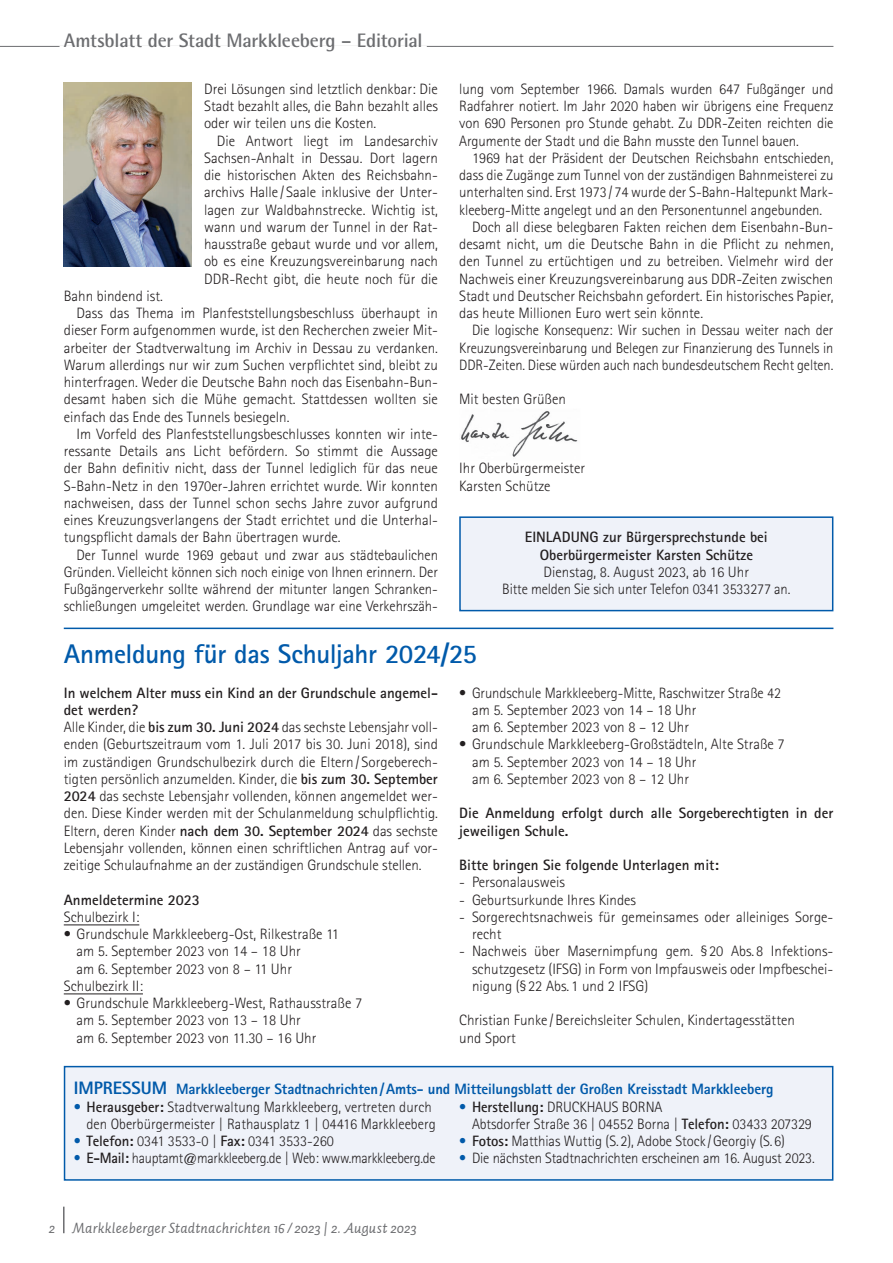
<style>
.page{position:relative;width:893px;height:1263px;background:#fff}
.page>*{position:absolute;margin:0;border:0;box-sizing:border-box;transform-origin:0 0}
.t1{font:700 27px "Rotis Sans Serif Std";letter-spacing:-.015em;color:#015aaa}
.t2{font:700 19.5px "Rotis Semi Sans Std";letter-spacing:-.01em;color:#6c6d70}
.t3{font:300 15px/17.2px "Rotis Sans Serif Std";color:#231f20}
.t4{font:700 15px/17.2px "Rotis Sans Serif Std";color:#231f20;text-align:center}
.t5{font:300 15px "Rotis Sans Serif Std";color:#231f20;scale:.96 1}
.t6{font:800 15px "Rotis Sans Serif Std";letter-spacing:-.005em;color:#015aaa}
.t7{font:300 15px "Rotis Sans Serif Std";color:#231f20;scale:.95 1}
.t8{font:italic 15px "Auto 2";letter-spacing:.01em;color:#6c6d70}
.s1{font-weight:700}
.s2{font-size:18px}
.s3{color:#015aaa}
</style>
<div class="page">
<hr style="left:63px;top:1206px;width:2px;height:27px;background:#6c6d70">
<hr style="left:0;top:46px;width:833px;height:1px;background:#6c6d70">
<hr style="left:60px;top:46px;width:367px;height:1px;background:#fff">
<img style="left:64px;top:83px;width:127px;height:183px">
<img style="left:461px;top:411px;width:117px;height:46px">
<div style="left:65px;top:1066px;width:768px;height:114px;background:#eff2f9"></div>
<div style="left:64px;top:1066px;width:769px;height:115px;border:2px solid #015aaa"></div>
<div style="left:460px;top:517px;width:373px;height:94px;background:#eff2f9"></div>
<div style="left:459px;top:516px;width:374px;height:95px;border:2px solid #015aaa"></div>
<hr style="left:64px;top:628px;width:769px;height:1px;background:#015aaa">
<hr style="left:64px;top:924px;width:75px;height:1px;background:#231f20">
<hr style="left:64px;top:993px;width:79px;height:1px;background:#231f20">
<h2 class="t2" style="left:64px;top:28px;width:360px">Amtsblatt der Stadt Markkleeberg – Editorial</h2>
<p class="t3" style="left:204px;top:80px;width:235px;text-align:justify">Drei Lösungen sind letztlich denkbar: Die Stadt bezahlt alles, die Bahn bezahlt alles oder wir teilen uns die Kosten.</p>
<p class="t3" style="left:204px;top:132px;width:235px;text-align:justify;text-indent:13px">Die Antwort liegt im Landesarchiv Sachsen-Anhalt in Dessau. Dort lagern die historischen Akten des Reichsbahn&shy;archivs Halle / Saale inklusive der Unter&shy;lagen zur Waldbahnstrecke. Wichtig ist, wann und warum der Tunnel in der Rat&shy;hausstraße gebaut wurde und vor allem, ob es eine Kreuzungsvereinbarung nach DDR-Recht gibt, die heute noch für die</p>
<p class="t3" style="left:64px;top:287px;width:101px">Bahn bindend ist.</p>
<p class="t3" style="left:77px;top:304px;width:363px">Dass das Thema im Planfeststellungsbeschluss überhaupt in</p>
<p class="t3" style="left:64px;top:322px;width:376px">dieser Form aufgenommen wurde, ist den Recherchen zweier Mit-</p>
<p class="t3" style="left:64px;top:339px;width:376px">arbeiter der Stadtverwaltung im Archiv in Dessau zu verdanken.</p>
<p class="t3" style="left:64px;top:356px;width:376px">Warum allerdings nur wir zum Suchen verpflichtet sind, bleibt zu</p>
<p class="t3" style="left:64px;top:373px;width:376px">hinterfragen. Weder die Deutsche Bahn noch das Eisenbahn-Bun-</p>
<p class="t3" style="left:64px;top:391px;width:376px">desamt haben sich die Mühe gemacht. Stattdessen wollten sie</p>
<p class="t3" style="left:64px;top:408px;width:227px">einfach das Ende des Tunnels besiegeln.</p>
<p class="t3" style="left:77px;top:425px;width:363px">Im Vorfeld des Planfeststellungsbeschlusses konnten wir inte-</p>
<p class="t3" style="left:64px;top:442px;width:376px">ressante Details ans Licht befördern. So stimmt die Aussage</p>
<p class="t3" style="left:64px;top:460px;width:376px">der Bahn definitiv nicht, dass der Tunnel lediglich für das neue</p>
<p class="t3" style="left:64px;top:477px;width:376px">S-Bahn-Netz in den 1970er-Jahren errichtet wurde. Wir konnten</p>
<p class="t3" style="left:64px;top:494px;width:376px">nachweisen, dass der Tunnel schon sechs Jahre zuvor aufgrund</p>
<p class="t3" style="left:64px;top:511px;width:376px">eines Kreuzungsverlangens der Stadt errichtet und die Unterhal-</p>
<p class="t3" style="left:64px;top:529px;width:278px">tungspflicht damals der Bahn übertragen wurde.</p>
<p class="t3" style="left:77px;top:546px;width:363px">Der Tunnel wurde 1969 gebaut und zwar aus städtebaulichen</p>
<p class="t3" style="left:64px;top:563px;width:376px">Gründen. Vielleicht können sich noch einige von Ihnen erinnern. Der</p>
<p class="t3" style="left:64px;top:580px;width:376px">Fußgängerverkehr sollte während der mitunter langen Schranken-</p>
<p class="t3" style="left:64px;top:598px;width:376px">schließungen umgeleitet werden. Grundlage war eine Verkehrszäh-</p>
<p class="t3" style="left:459px;top:80px;width:376px;text-align:justify">lung vom September 1966. Damals wurden 647 Fußgänger und Radfahrer notiert. Im Jahr 2020 haben wir übrigens eine Frequenz von 690 Personen pro Stunde gehabt. Zu DDR-Zeiten reichten die Argumente der Stadt und die Bahn musste den Tunnel bauen.</p>
<p class="t3" style="left:472px;top:149px;width:363px">1969 hat der Präsident der Deutschen Reichsbahn entschieden,</p>
<p class="t3" style="left:459px;top:166px;width:376px">dass die Zugänge zum Tunnel von der zuständigen Bahnmeisterei zu</p>
<p class="t3" style="left:459px;top:184px;width:376px">unterhalten sind. Erst 1973/74 wurde der S-Bahn-Haltepunkt Mark-</p>
<p class="t3" style="left:459px;top:201px;width:365px">kleeberg-Mitte angelegt und an den Personentunnel angebunden.</p>
<p class="t3" style="left:472px;top:218px;width:363px">Doch all diese belegbaren Fakten reichen dem Eisenbahn-Bun-</p>
<p class="t3" style="left:459px;top:235px;width:376px">desamt nicht, um die Deutsche Bahn in die Pflicht zu nehmen,</p>
<p class="t3" style="left:459px;top:253px;width:376px">den Tunnel zu ertüchtigen und zu betreiben. Vielmehr wird der</p>
<p class="t3" style="left:459px;top:270px;width:376px">Nachweis einer Kreuzungsvereinbarung aus DDR-Zeiten zwischen</p>
<p class="t3" style="left:459px;top:287px;width:376px">Stadt und Deutscher Reichsbahn gefordert. Ein historisches Papier,</p>
<p class="t3" style="left:459px;top:304px;width:245px">das heute Millionen Euro wert sein könnte.</p>
<p class="t5" style="left:472px;top:322px;width:378px">Die logische Konsequenz: Wir suchen in Dessau weiter nach der</p>
<p class="t5" style="left:459px;top:339px;width:391px">Kreuzungsvereinbarung und Belegen zur Finanzierung des Tunnels in</p>
<p class="t5" style="left:459px;top:356px;width:391px">DDR-Zeiten. Diese würden auch nach bundesdeutschem Recht gelten.</p>
<p class="t3" style="left:459px;top:391px;width:108px">Mit besten Grüßen</p>
<p class="t3" style="left:459px;top:460px;width:127px">Ihr Oberbürgermeister<br>Karsten Schütze</p>
<p class="t4" style="left:525px;top:528px;width:244px">EINLADUNG zur Bürgersprechstunde bei<br>Oberbürgermeister Karsten Schütze</p>
<p class="t3" style="left:502px;top:563px;width:290px;text-align:center">Dienstag, 8. August 2023, ab 16 Uhr<br>Bitte melden Sie sich unter Telefon 0341 3533277 an.</p>
<h1 class="t1" style="left:64px;top:637px;width:415px">Anmeldung für das Schuljahr 2024/25</h1>
<p class="t3" style="left:64px;top:684px;width:376px"><span class="s1">In welchem Alter muss ein Kind an der Grundschule angemel&shy;det werden?<br></span>Alle Kinder, die <span class="s1">bis zum 30. Juni 2024</span> das sechste Lebensjahr voll&shy;enden (Geburtszeitraum vom 1. Juli 2017 bis 30. Juni 2018), sind im zuständigen Grundschulbezirk durch die Eltern/ Sorgeberech&shy;tigten persönlich anzumelden. Kinder, die <span class="s1">bis zum 30. September 2024</span> das sechste Lebensjahr vollenden, können angemeldet wer&shy;den. Diese Kinder werden mit der Schulanmeldung schulpflichtig.<br>Eltern, deren Kinder <span class="s1">nach dem 30. September 2024</span> das sechste Lebensjahr vollenden, können einen schriftlichen Antrag auf vor&shy;zeitige Schulaufnahme an der zuständigen Grundschule stellen.</p>
<p class="t4" style="left:64px;top:891px;width:138px">Anmeldetermine 2023</p>
<p class="t3" style="left:64px;top:908px;width:77px">Schulbezirk I:</p>
<p class="t3" style="left:64px;top:925px;width:277px">• Grundschule Markkleeberg-Ost, Rilkestraße 11</p>
<p class="t3" style="left:77px;top:943px;width:226px">am 5. September 2023 von 14 – 18 Uhr</p>
<p class="t3" style="left:77px;top:960px;width:217px">am 6. September 2023 von 8 – 11 Uhr</p>
<p class="t3" style="left:64px;top:977px;width:81px">Schulbezirk II:</p>
<p class="t3" style="left:77px;top:994px;width:287px;text-indent:-13px">• Grundschule Markkleeberg-West, Rathausstraße 7 am 5. September 2023 von 13 – 18 Uhr<br>am 6. September 2023 von 11.30 – 16 Uhr</p>
<p class="t3" style="left:472px;top:684px;width:310px;text-indent:-13px">• Grundschule Markkleeberg-Mitte, Raschwitzer Straße 42 am 5. September 2023 von 14 – 18 Uhr<br>am 6. September 2023 von 8 – 12 Uhr</p>
<p class="t3" style="left:472px;top:736px;width:314px;text-indent:-13px">• Grundschule Markkleeberg-Großstädteln, Alte Straße 7 am 5. September 2023 von 14 – 18 Uhr<br>am 6. September 2023 von 8 – 12 Uhr</p>
<p class="t4" style="left:459px;top:804px;width:376px;text-align:left">Die Anmeldung erfolgt durch alle Sorgeberechtigten in der jeweiligen Schule.</p>
<p class="t4" style="left:459px;top:856px;width:261px">Bitte bringen Sie folgende Unterlagen mit:</p>
<p class="t3" style="left:459px;top:874px;width:107px">- Personalausweis</p>
<p class="t3" style="left:459px;top:891px;width:178px">- Geburtsurkunde Ihres Kindes</p>
<p class="t3" style="left:472px;top:908px;width:363px;text-indent:-13px">- Sorgerechtsnachweis für gemeinsames oder alleiniges Sorge&shy;recht</p>
<p class="t3" style="left:472px;top:943px;width:363px;text-align:justify;text-indent:-13px">- Nachweis über Masernimpfung gem. § 20 Abs. 8 Infektions&shy;schutzgesetz (IFSG) in Form von Impfausweis oder Impfbeschei&shy;nigung (§ 22 Abs. 1 und 2 IFSG)</p>
<p class="t3" style="left:459px;top:1012px;width:337px">Christian Funke /Bereichsleiter Schulen, Kindertagesstätten und Sport</p>
<p class="t6" style="left:74px;top:1080px;width:701px"><span class="s2">IMPRESSUM</span> Markkleeberger Stadtnachrichten/Amts- und Mitteilungsblatt der Großen Kreisstadt Markkleeberg</p>
<p class="t3" style="left:74px;top:1098px;width:363px;text-align:right"><span class="s3">•</span> <span class="s1">Herausgeber:</span> Stadtverwaltung Markkleeberg, vertreten durch den Oberbürgermeister | Rathausplatz 1 | 04416 Markkleeberg</p>
<p class="t3" style="left:74px;top:1132px;width:262px"><span class="s3">•</span> <span class="s1">Telefon:</span> 0341 3533-0 | <span class="s1">Fax:</span> 0341 3533-260</p>
<p class="t7" style="left:74px;top:1150px;width:382px"><span class="s3">•</span> <span class="s1">E-Mail:</span> hauptamt@markkleeberg.de | Web: www.markkleeberg.de</p>
<p class="t3" style="left:472px;top:1098px;width:342px;text-indent:-13px"><span class="s3">•</span> <span class="s1">Herstellung:</span> DRUCKHAUS BORNA<br>Abtsdorfer Straße 36 | 04552 Borna | <span class="s1">Telefon:</span> 03433 207329</p>
<p class="t3" style="left:459px;top:1132px;width:327px"><span class="s3">•</span> <span class="s1">Fotos:</span> Matthias Wuttig (S.2), Adobe Stock /Georgiy (S.6)</p>
<p class="t3" style="left:459px;top:1150px;width:357px"><span class="s3">•</span> Die nächsten Stadtnachrichten erscheinen am 16. August 2023.</p>
<p class="t8" style="left:49px;top:1218px;width:369px">2 Markkleeberger Stadtnachrichten 16 / 2023 | 2. August 2023</p>
</div>
